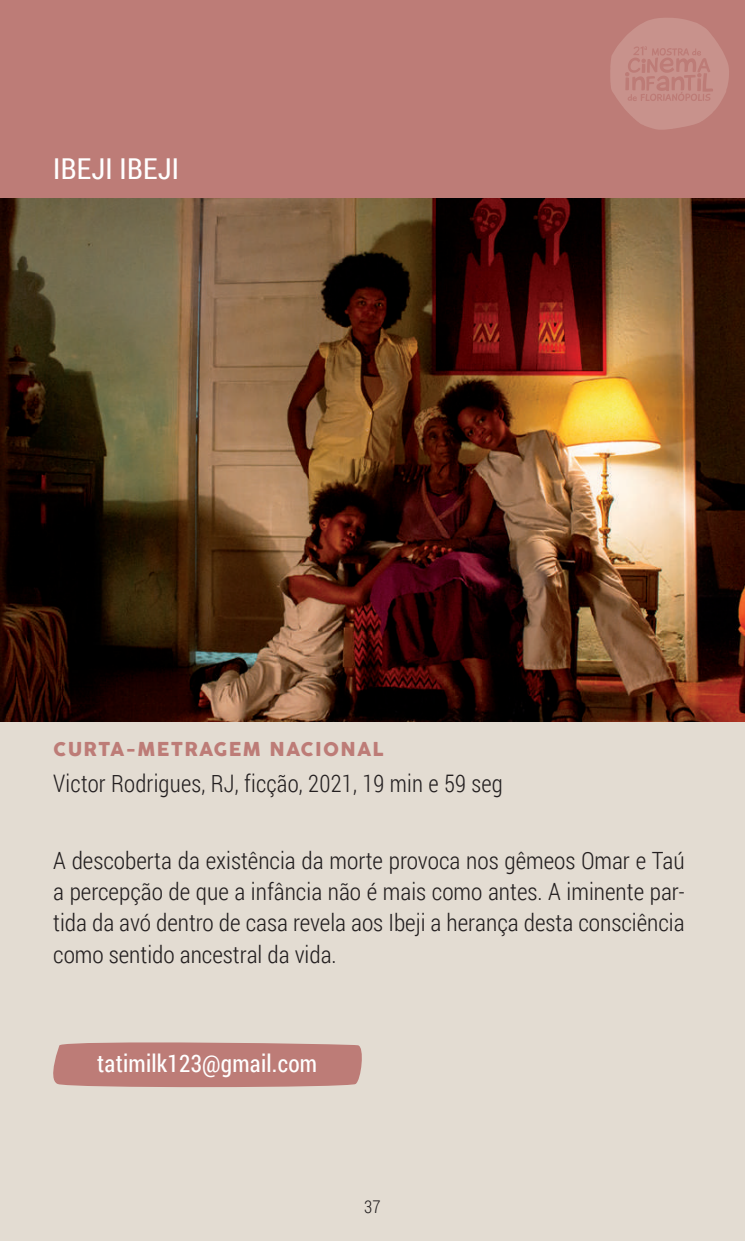
<style>
.page{position:relative;width:745px;height:1241px;background:#fff}
.page>*{position:absolute;margin:0;border:0;box-sizing:border-box;transform-origin:0 0}
.t1{font:28.75px "Roboto Condensed";letter-spacing:.01em;color:#fff}
.t2{font:300 24.12px "Roboto Condensed";letter-spacing:.01em;color:#231f20;scale:.96 1}
.t3{font:24.12px "Roboto Condensed";letter-spacing:.01em;color:#fff;scale:.96 1}
.t4{font:300 23.75px/31.2px "Roboto Condensed";color:#231f20;text-align:justify}
.t5{font:18.75px "Cocogoose";letter-spacing:.07em;color:#bd7c77}
.t6{font:300 17.5px "Roboto Condensed";color:#231f20}
</style>
<div class="page">
<div style="left:0;top:282px;width:744px;height:958px;background:#e3dcd2"></div>
<div style="left:0;top:0;width:744px;height:604px;background:#bd7c77"></div>
<img style="left:0;top:198px;width:744px;height:523px">
<svg style="left:53px;top:1042px;width:309px;height:46px;background:#bf837d"></svg>
<svg style="left:610px;top:18px;width:118px;height:112px"></svg>
<p class="t1" style="left:53px;top:149px;width:127px">IBEJI IBEJI</p>
<p class="t5" style="left:53px;top:736px;width:332px">CURTA-METRAGEM NACIONAL</p>
<p class="t2" style="left:53px;top:766px;width:469px">Victor Rodrigues, RJ, ficção, 2021, 19 min e 59 seg</p>
<p class="t4" style="left:53px;top:843px;width:632px">A descoberta da existência da morte provoca nos gêmeos Omar e Taú a percepção de que a infância não é mais como antes. A iminente par&shy;tida da avó dentro de casa revela aos Ibeji a herança desta consciência como sentido ancestral da vida.</p>
<p class="t3" style="left:97px;top:1046px;width:230px">tatimilk123@gmail.com</p>
<p class="t6" style="left:364px;top:1194px;width:18px">37</p>
</div>
